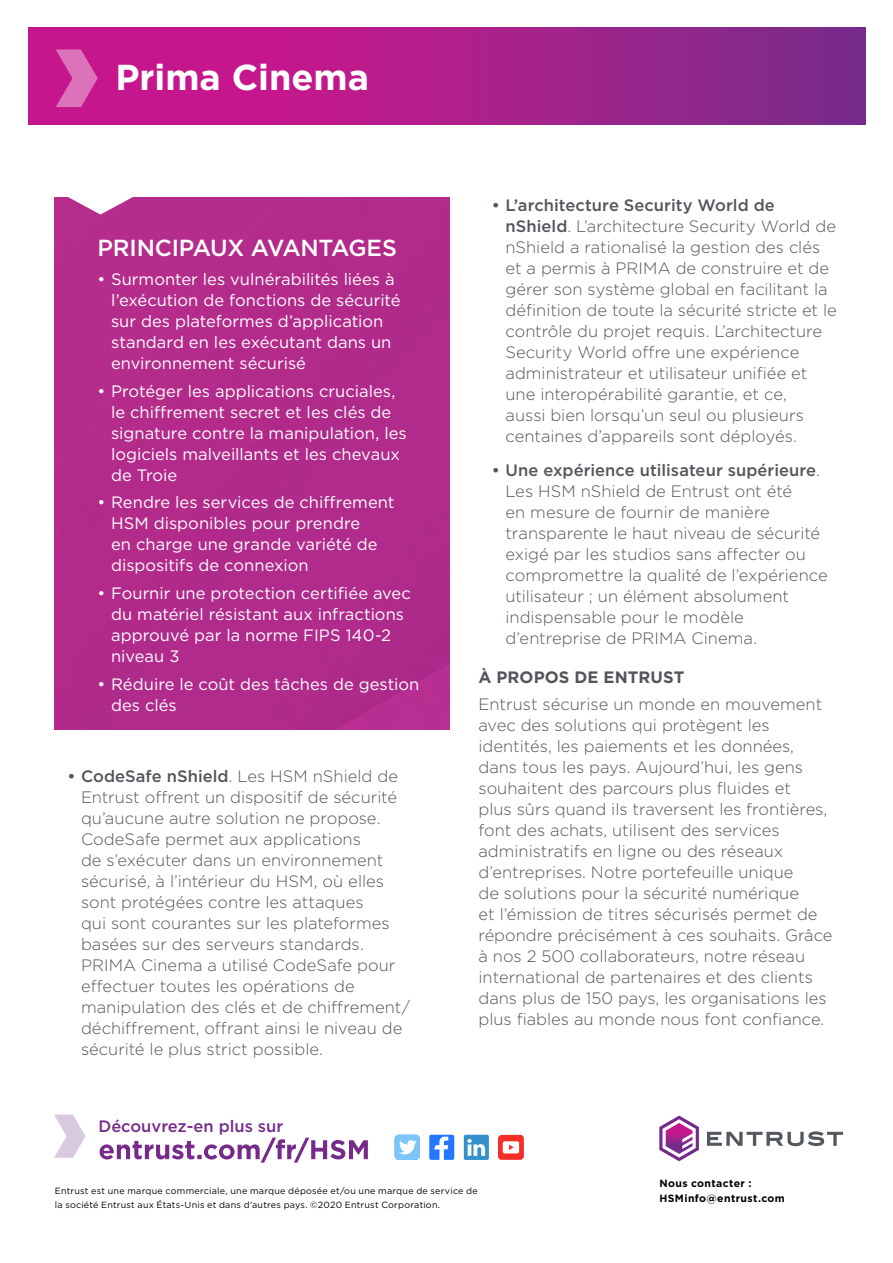
<style>
.page{position:relative;width:893px;height:1263px;background:#fff}
.page>*{position:absolute;margin:0;border:0;box-sizing:border-box;transform-origin:0 0}
.Company_Name{font:700 36px "Gotham";color:#fff}
.Sidebar_Headline{font:500 23.25px "Gotham";letter-spacing:-.015em;color:#fff}
.t1{font:300 16.5px/21px "Gotham";color:#52555b}
.t2{font:16.5px/21px "Gotham";color:#fff}
.t3{font:500 16.5px "Gotham";color:#762b8a}
.header_1{font:700 16.5px "Gotham";letter-spacing:.01em;color:#52555b}
.t4{font:700 10.5px/15px "Gotham";letter-spacing:.035em;color:#000}
.t5{font:9px/13.5px "Gotham";letter-spacing:.025em;color:#000}
.s1{font-weight:500}
</style>
<div class="page">
<div style="left:54px;top:198px;width:395px;height:531px;background:#b12b8b"></div>
<svg style="left:67px;top:197px;width:67px;height:18px"></svg>
<svg style="left:29px;top:27px;width:837px;height:98px;background:#a91f8b"></svg>
<svg style="left:56px;top:50px;width:42px;height:57px;background:#d34da8"></svg>
<svg style="left:707px;top:1131px;width:136px;height:15px"></svg>
<svg style="left:659px;top:1115px;width:40px;height:46px"></svg>
<div style="left:429px;top:1135px;width:25px;height:25px;background:#2577ff;border-radius:2px"></div>
<svg style="left:434px;top:1136px;width:14px;height:24px"></svg>
<div style="left:464px;top:1135px;width:25px;height:25px;background:#3392cc;border-radius:2px"></div>
<svg style="left:467px;top:1139px;width:18px;height:17px"></svg>
<div style="left:395px;top:1135px;width:25px;height:25px;background:#7bc5f8;border-radius:4px"></div>
<svg style="left:399px;top:1140px;width:18px;height:14px"></svg>
<svg style="left:498px;top:1135px;width:26px;height:25px"></svg>
<svg style="left:54px;top:1114px;width:32px;height:44px"></svg>
<svg style="left:100px;top:1137px;width:268px;height:25px"></svg>
<p class="Company_Name" style="left:115px;top:54px;width:255px">Prima Cinema</p>
<p class="Sidebar_Headline" style="left:98px;top:233px;width:301px">PRINCIPAUX AVANTAGES</p>
<p class="t2" style="left:111px;top:268px;width:291px;text-indent:-14px">• Surmonter les vulnérabilités liées à l’exécution de fonctions de sécurité sur des plateformes d’application standard en les exécutant dans un environnement sécurisé</p>
<p class="t2" style="left:111px;top:380px;width:297px;text-indent:-14px">• Protéger les applications cruciales, le chiffrement secret et les clés de signature contre la manipulation, les logiciels malveillants et les chevaux de Troie</p>
<p class="t2" style="left:111px;top:492px;width:285px;text-indent:-14px">• Rendre les services de chiffrement<br>HSM disponibles pour prendre<br>en charge une grande variété de dispositifs de connexion</p>
<p class="t2" style="left:111px;top:582px;width:301px;text-indent:-14px">• Fournir une protection certifiée avec du matériel résistant aux infractions approuvé par la norme FIPS 140-2 niveau 3</p>
<p class="t2" style="left:111px;top:673px;width:310px;text-indent:-14px">• Réduire le coût des tâches de gestion des clés</p>
<p class="t1" style="left:81px;top:765px;width:331px;text-indent:-14px"><span class="s1">• CodeSafe nShield</span>. Les HSM nShield de Entrust offrent un dispositif de sécurité qu’aucune autre solution ne propose.<br>CodeSafe permet aux applications<br>de s’exécuter dans un environnement sécurisé, à l’intérieur du HSM, où elles sont protégées contre les attaques<br>qui sont courantes sur les plateformes basées sur des serveurs standards.<br>PRIMA Cinema a utilisé CodeSafe pour effectuer toutes les opérations de manipulation des clés et de chiffrement/ déchiffrement, offrant ainsi le niveau de sécurité le plus strict possible.</p>
<p class="t3" style="left:98px;top:1115px;width:186px">Découvrez-en plus sur</p>
<p class="t1" style="left:505px;top:194px;width:333px;text-indent:-14px"><span class="s1">• L’architecture Security World de nShield</span>. L’architecture Security World de nShield a rationalisé la gestion des clés et a permis à PRIMA de construire et de gérer son système global en facilitant la définition de toute la sécurité stricte et le contrôle du projet requis. L’architecture Security World offre une expérience administrateur et utilisateur unifiée et une interopérabilité garantie, et ce,<br>aussi bien lorsqu’un seul ou plusieurs centaines d’appareils sont déployés.</p>
<p class="t1" style="left:505px;top:459px;width:324px;text-indent:-14px"><span class="s1">• Une expérience utilisateur supérieure</span>.<br>Les HSM nShield de Entrust ont été<br>en mesure de fournir de manière transparente le haut niveau de sécurité exigé par les studios sans affecter ou compromettre la qualité de l’expérience utilisateur ; un élément absolument indispensable pour le modèle d’entreprise de PRIMA Cinema.</p>
<p class="header_1" style="left:478px;top:666px;width:208px">À PROPOS DE ENTRUST</p>
<p class="t1" style="left:478px;top:693px;width:356px">Entrust sécurise un monde en mouvement avec des solutions qui protègent les identités, les paiements et les données, dans tous les pays. Aujourd’hui, les gens souhaitent des parcours plus fluides et<br>plus sûrs quand ils traversent les frontières, font des achats, utilisent des services administratifs en ligne ou des réseaux d’entreprises. Notre portefeuille unique<br>de solutions pour la sécurité numérique<br>et l’émission de titres sécurisés permet de répondre précisément à ces souhaits. Grâce à nos 2 500 collaborateurs, notre réseau international de partenaires et des clients dans plus de 150 pays, les organisations les plus fiables au monde nous font confiance.</p>
<p class="t5" style="left:55px;top:1184px;width:424px">Entrust est une marque commerciale, une marque déposée et/ou une marque de service de la société Entrust aux États-Unis et dans d'autres pays. ©2020 Entrust Corporation.</p>
<p class="t4" style="left:659px;top:1176px;width:127px">Nous contacter :<br>HSMinfo@entrust.com</p>
</div>
